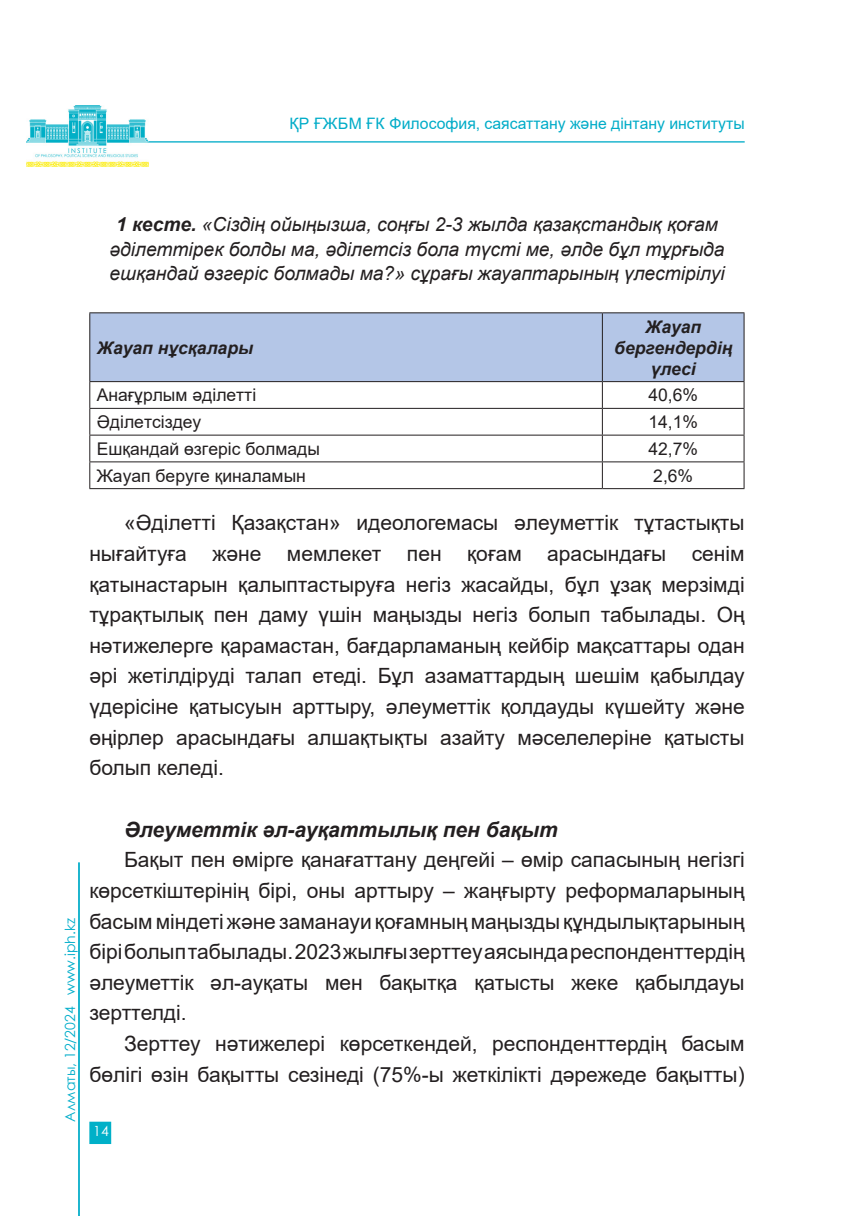
<style>
.page{position:relative;width:844px;height:1216px;background:#fff}
.page>*{position:absolute;margin:0;border:0;box-sizing:border-box;transform-origin:0 0}
.t1{font:21px/30.6px "Arial";color:#231f20;text-align:justify}
.t2{font:italic 700 21px "Arial";color:#231f20}
.List_Paragraph{font:italic 19.25px/24.5px "Arial";color:#231f20;text-align:center}
.t3{font:17.5px "Arial";color:#231f20}
.List_Paragraph-2{font:italic 700 17.5px/21px "Arial";color:#231f20;text-align:center}
.t4{font:15.75px "Arial";color:#00acc8}
.t5{font:14px "Century Gothic";color:#00adca}
.t6{font:14px "Century Gothic";color:#fff}
.s1{font-weight:700}
</style>
<div class="page">
<div style="left:89px;top:1121px;width:22px;height:22px;background:#00b0c8;border:2px solid #00b0c8"></div>
<hr style="left:148px;top:141px;width:596px;height:1px;background:#00acc8">
<hr style="left:78px;top:862px;width:2px;height:353px;background:#00acc8">
<img style="left:27px;top:106px;width:121px;height:61px">
<div style="left:90px;top:313px;width:653px;height:68px;background:#b4c6e7"></div>
<hr style="left:89px;top:312px;width:513px;height:1px;background:#231f20">
<hr style="left:89px;top:313px;width:1px;height:68px;background:#231f20">
<hr style="left:602px;top:312px;width:142px;height:1px;background:#231f20">
<hr style="left:601px;top:313px;width:1px;height:68px;background:#231f20">
<hr style="left:743px;top:313px;width:1px;height:68px;background:#231f20">
<hr style="left:89px;top:381px;width:513px;height:1px;background:#231f20">
<hr style="left:602px;top:381px;width:142px;height:1px;background:#231f20">
<hr style="left:89px;top:408px;width:513px;height:1px;background:#231f20">
<hr style="left:602px;top:408px;width:142px;height:1px;background:#231f20">
<hr style="left:89px;top:434px;width:513px;height:1px;background:#231f20">
<hr style="left:602px;top:434px;width:142px;height:1px;background:#231f20">
<hr style="left:89px;top:461px;width:513px;height:1px;background:#231f20">
<svg style="left:89px;top:382px;width:1px;height:106px"></svg>
<hr style="left:602px;top:461px;width:142px;height:1px;background:#231f20">
<svg style="left:601px;top:382px;width:1px;height:106px"></svg>
<svg style="left:743px;top:382px;width:1px;height:106px"></svg>
<hr style="left:89px;top:488px;width:513px;height:1px;background:#231f20">
<hr style="left:602px;top:488px;width:142px;height:1px;background:#231f20">
<p class="t4" style="left:289px;top:113px;width:456px">ҚР ҒЖБМ ҒК Философия, саясаттану және дінтану институты</p>
<p class="List_Paragraph" style="left:109px;top:212px;width:616px"><span class="s1">1 кесте.</span> «Сіздің ойыңызша, соңғы 2-3 жылда қазақстандық қоғам әділеттірек болды ма, әділетсіз бола түсті ме, әлде бұл тұрғыда ешқандай өзгеріс болмады ма?» сұрағы жауаптарының үлестірілуі</p>
<p class="List_Paragraph-2" style="left:97px;top:337px;width:158px">Жауап нұсқалары</p>
<p class="List_Paragraph-2" style="left:614px;top:316px;width:119px">Жауап бергендердің үлесі</p>
<p class="t3" style="left:97px;top:383px;width:161px">Анағұрлым әділетті</p>
<p class="t3" style="left:648px;top:383px;width:51px">40,6%</p>
<p class="t3" style="left:97px;top:410px;width:106px">Әділетсіздеу</p>
<p class="t3" style="left:648px;top:410px;width:51px">14,1%</p>
<p class="t3" style="left:97px;top:436px;width:224px">Ешқандай өзгеріс болмады</p>
<p class="t3" style="left:648px;top:436px;width:51px">42,7%</p>
<p class="t3" style="left:97px;top:463px;width:210px">Жауап беруге қиналамын</p>
<p class="t3" style="left:653px;top:463px;width:41px">2,6%</p>
<p class="t1" style="left:89px;top:507px;width:656px;text-indent:35px">«Әділетті Қазақстан» идеологемасы әлеуметтік тұтастықты нығайтуға және мемлекет пен қоғам арасындағы сенім қатынастарын қалыптастыруға негіз жасайды, бұл ұзақ мерзімді тұрақтылық пен даму үшін маңызды негіз болып табылады. Оң нәтижелерге қарамастан, бағдарламаның кейбір мақсаттары одан әрі жетілдіруді талап етеді. Бұл азаматтардың шешім қабылдау үдерісіне қатысуын арттыру, әлеуметтік қолдауды күшейту және өңірлер арасындағы алшақтықты азайту мәселелеріне қатысты болып келеді.</p>
<p class="t5" style="left:60px;top:1121px;width:205px;rotate:-90deg">Алматы, 12/2024 www.iph.kz</p>
<p class="t2" style="left:124px;top:815px;width:435px">Әлеуметтік әл-ауқаттылық пен бақыт</p>
<p class="t1" style="left:89px;top:844px;width:656px;text-indent:35px">Бақыт пен өмірге қанағаттану деңгейі – өмір сапасының негізгі көрсеткіштерінің бірі, оны арттыру – жаңғырту реформаларының басым міндеті және заманауи қоғамның маңызды құндылықтарының бірі болып табылады. 2023 жылғы зерттеу аясында респонденттердің әлеуметтік әл-ауқаты мен бақытқа қатысты жеке қабылдауы зерттелді.</p>
<p class="t1" style="left:89px;top:1028px;width:656px;text-align:right">Зерттеу нәтижелері көрсеткендей, респонденттердің басым бөлігі өзін бақытты сезінеді (75%-ы жеткілікті дәрежеде бақытты)</p>
<p class="t6" style="left:93px;top:1120px;width:17px">14</p>
</div>
